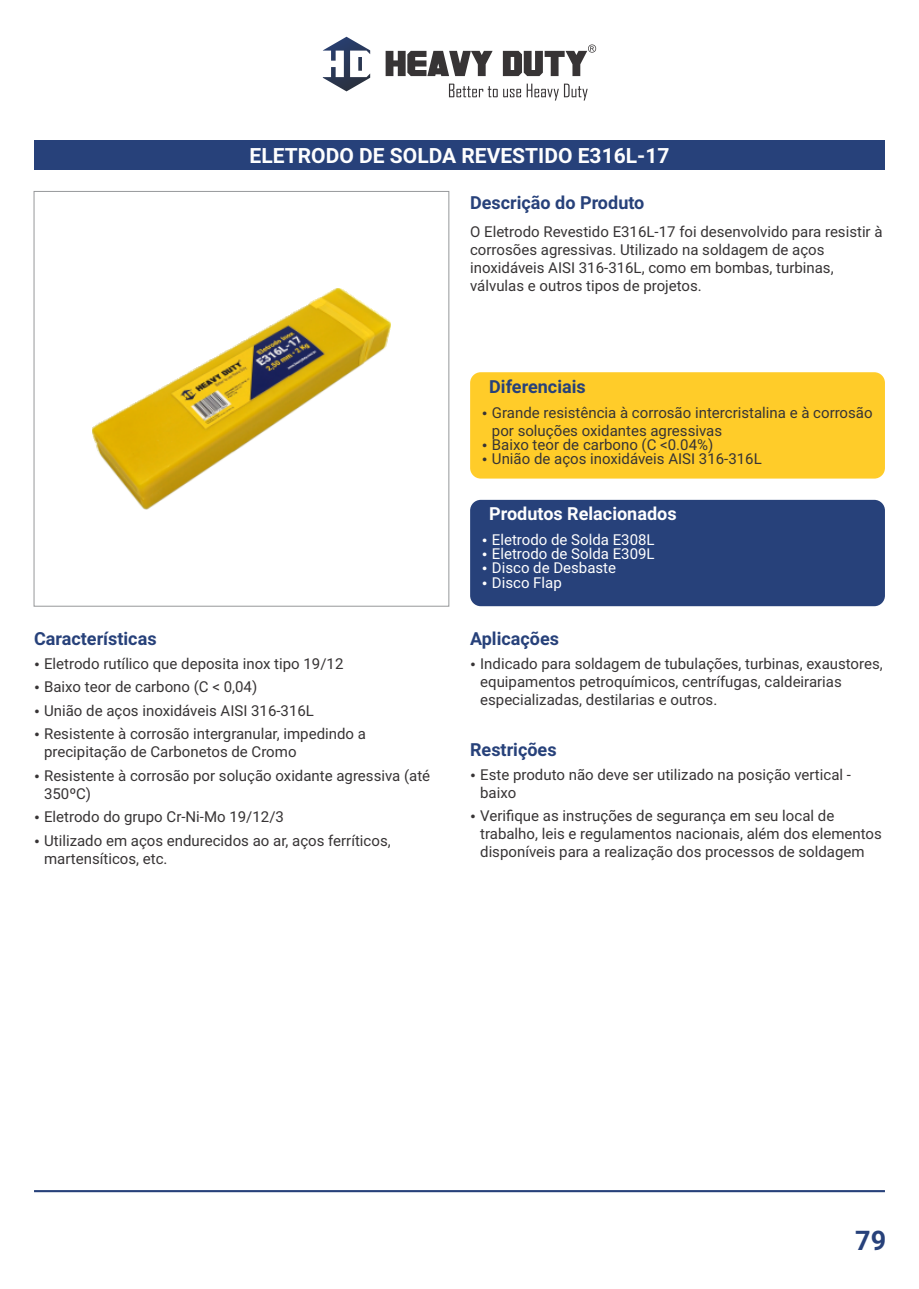
<style>
.page{position:relative;width:919px;height:1289px;background:#fff}
.page>*{position:absolute;margin:0;border:0;box-sizing:border-box;transform-origin:0 0}
.t1{font:700 27px "Roboto";color:#27417a}
.t2{font:700 21px "Roboto";color:#fefefe}
.t3{font:700 18px "Roboto";color:#27417a}
.t4{font:700 18px "Roboto";color:#fefefe}
.t5{font:15px/18px "Roboto";color:#373435}
.t6{font:15px/14.1px "Roboto";color:#fefefe}
</style>
<div class="page">
<svg style="left:449px;top:84px;width:138px;height:16px"></svg>
<svg style="left:385px;top:44px;width:211px;height:32px"></svg>
<svg style="left:323px;top:37px;width:47px;height:54px"></svg>
<div style="left:34px;top:140px;width:850px;height:30px;background:#27417a"></div>
<div style="left:470px;top:372px;width:414px;height:106px;background:#ffcc29;border-radius:11px"></div>
<div style="left:470px;top:500px;width:414px;height:106px;background:#27417a;border-radius:11px"></div>
<hr style="left:34px;top:1189px;width:850px;height:3px;background:#27417a">
<img style="left:92px;top:288px;width:298px;height:221px">
<h2 class="t2" style="left:249px;top:147px;width:421px">ELETRODO DE SOLDA REVESTIDO E316L-17</h2>
<p class="t3" style="left:470px;top:195px;width:176px">Descrição do Produto</p>
<p class="t5" style="left:470px;top:224px;width:414px">O Eletrodo Revestido E316L-17 foi desenvolvido para resistir à corrosões agressivas. Utilizado na soldagem de aços inoxidáveis AISI 316-316L, como em bombas, turbinas, válvulas e outros tipos de projetos.</p>
<p class="t3" style="left:34px;top:631px;width:124px">Características</p>
<p class="t5" style="left:44px;top:653px;width:323px;line-height:23.4px">Eletrodo rutílico que deposita inox tipo 19/12<br>Baixo teor de carbono (C &lt; 0,04)<br>União de aços inoxidáveis AISI 316-316L Resistente à corrosão intergranular, impedindo a</p>
<p class="t5" style="left:44px;top:741px;width:387px;line-height:23.4px">precipitação de Carbonetos de Cromo<br>Resistente à corrosão por solução oxidante agressiva (até</p>
<p class="t5" style="left:44px;top:783px;width:348px;line-height:23.4px">350ºC)<br>Eletrodo do grupo Cr-Ni-Mo 19/12/3<br>Utilizado em aços endurecidos ao ar, aços ferríticos,</p>
<p class="t5" style="left:44px;top:850px;width:125px">martensíticos, etc.</p>
<p class="t3" style="left:489px;top:379px;width:98px">Diferenciais</p>
<p class="t5" style="left:492px;top:405px;width:382px">Grande resistência à corrosão intercristalina e à corrosão por soluções oxidantes agressivas</p>
<p class="t5" style="left:492px;top:439px;width:271px;line-height:14.1px">Baixo teor de carbono (C &lt;0.04%)<br>União de aços inoxidáveis AISI 316-316L</p>
<p class="t4" style="left:489px;top:506px;width:189px">Produtos Relacionados</p>
<p class="t6" style="left:492px;top:534px;width:164px">Eletrodo de Solda E308L<br>Eletrodo de Solda E309L<br>Disco de Desbaste<br>Disco Flap</p>
<p class="t3" style="left:470px;top:631px;width:90px">Aplicações</p>
<p class="t5" style="left:480px;top:656px;width:404px">Indicado para soldagem de tubulações, turbinas, exaustores, equipamentos petroquímicos, centrífugas, caldeirarias especializadas, destilarias e outros.</p>
<p class="t3" style="left:470px;top:742px;width:88px">Restrições</p>
<p class="t5" style="left:480px;top:767px;width:372px">Este produto não deve ser utilizado na posição vertical - baixo</p>
<p class="t5" style="left:480px;top:808px;width:403px">Verifique as instruções de segurança em seu local de trabalho, leis e regulamentos nacionais, além dos elementos disponíveis para a realização dos processos de soldagem</p>
<h1 class="t1" style="left:855px;top:1229px;width:32px">79</h1>
</div>
